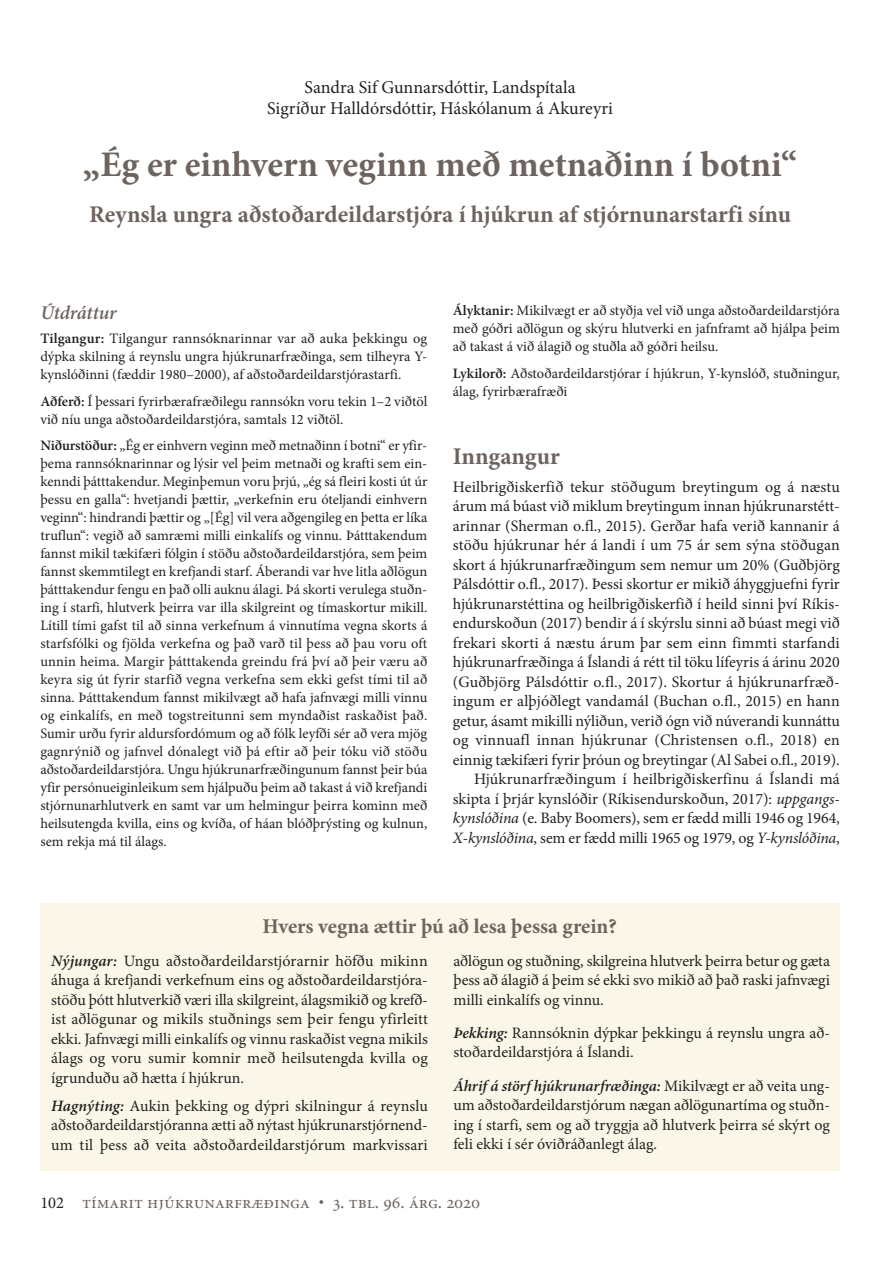
<style>
.page{position:relative;width:893px;height:1263px;background:#fff}
.page>*{position:absolute;margin:0;border:0;box-sizing:border-box;transform-origin:0 0}
.t1{font:700 36px "Minion Pro";color:#6e645f}
.t2{font:700 24px "Minion Pro";color:#6e645f}
.t3{font:700 21px "Minion Pro";color:#6e645f}
.t4{font:italic 600 19.5px "Minion Pro";letter-spacing:-.01em;color:#6e645f}
.t5{font:18px/21.6px "Minion Pro";color:#231f20;text-align:center}
.t6{font:18px "Minion Regular SC";color:#6e645f}
.t7{font:15.9px/19.5px "Minion Pro";color:#231f20;text-align:justify}
.t8{font:14.4px/18px "Minion Pro";color:#231f20;text-align:justify}
.s1{font-weight:600}
.s2{font-style:italic}
.s3{font-weight:600;font-style:italic}
.s4{font-family:"Minion Pro";font-size:16.5px;color:#231f20}
</style>
<div class="page">
<div style="left:40px;top:903px;width:800px;height:268px;background:#faf6e8"></div>
<p class="t5" style="left:267px;top:78px;width:347px">Sandra Sif Gunnarsdóttir, Landspítala<br>Sigríður Halldórsdóttir, Háskólanum á Akureyri</p>
<h1 class="t1" style="left:83px;top:151px;width:716px">„Ég er einhvern veginn með metnaðinn í botni“</h1>
<h2 class="t2" style="left:89px;top:205px;width:704px">Reynsla ungra aðstoðardeildarstjóra í hjúkrun af stjórnunarstarfi sínu</h2>
<p class="t4" style="left:40px;top:305px;width:78px">Útdráttur</p>
<p class="t8" style="left:40px;top:331px;width:388px"><span class="s1">Tilgangur:</span> Tilgangur rannsóknarinnar var að auka þekkingu og dýpka skilning á reynslu ungra hjúkrunarfræðinga, sem tilheyra Y&shy;kynslóðinni (fæddir 1980–2000), af aðstoðardeildarstjórastarfi.</p>
<p class="t8" style="left:40px;top:393px;width:388px"><span class="s1">Aðferð:</span> Í þessari fyrirbærafræðilegu rannsókn voru tekin 1–2 viðtöl við níu unga aðstoðardeildarstjóra, samtals 12 viðtöl.</p>
<p class="t8" style="left:40px;top:438px;width:388px"><span class="s1">Niðurstöður:</span> „Ég er einhvern veginn með metnaðinn í botni“ er yfir&shy;þema rannsóknarinnar og lýsir vel þeim metnaði og krafti sem ein&shy;kenndi þátttakendur. Meginþemun voru þrjú, „ég sá fleiri kosti út úr þessu en galla“: hvetjandi þættir, „verkefnin eru óteljandi einhvern veginn“: hindrandi þættir og „[Ég] vil vera aðgengileg en þetta er líka truflun“: vegið að samræmi milli einkalífs og vinnu. Þátttakendum fannst mikil tækifæri fólgin í stöðu aðstoðardeildarstjóra, sem þeim fannst skemmtilegt en krefjandi starf. Áberandi var hve litla aðlögun þátttakendur fengu en það olli auknu álagi. Þá skorti verulega stuðn&shy;ing í starfi, hlutverk þeirra var illa skilgreint og tímaskortur mikill.<br>Lítill tími gafst til að sinna verkefnum á vinnutíma vegna skorts á starfsfólki og fjölda verkefna og það varð til þess að þau voru oft unnin heima. Margir þátttakenda greindu frá því að þeir væru að keyra sig út fyrir starfið vegna verkefna sem ekki gefst tími til að sinna. Þátttakendum fannst mikilvægt að hafa jafnvægi milli vinnu og einkalífs, en með togstreitunni sem myndaðist raskaðist það.<br>Sumir urðu fyrir aldursfordómum og að fólk leyfði sér að vera mjög gagnrýnið og jafnvel dónalegt við þá eftir að þeir tóku við stöðu aðstoðardeildarstjóra. Ungu hjúkrunarfræðingunum fannst þeir búa yfir persónueiginleikum sem hjálpuðu þeim að takast á við krefjandi stjórnunarhlutverk en samt var um helmingur þeirra kominn með heilsutengda kvilla, eins og kvíða, of háan blóðþrýsting og kulnun, sem rekja má til álags.</p>
<p class="t8" style="left:453px;top:303px;width:388px"><span class="s1">Ályktanir:</span> Mikilvægt er að styðja vel við unga aðstoðardeildarstjóra með góðri aðlögun og skýru hlutverki en jafnframt að hjálpa þeim að takast á við álagið og stuðla að góðri heilsu.</p>
<p class="t8" style="left:453px;top:365px;width:388px"><span class="s1">Lykilorð:</span> Aðstoðardeildarstjórar í hjúkrun, Y-kynslóð, stuðningur, álag, fyrirbærafræði</p>
<h2 class="t2" style="left:453px;top:447px;width:108px">Inngangur</h2>
<p class="t7" style="left:453px;top:478px;width:388px;text-align:right">Heilbrigðiskerfið tekur stöðugum breytingum og á næstu árum má búast við miklum breytingum innan hjúkrunarstétt&shy;arinnar (Sherman o.fl., 2015). Gerðar hafa verið kannanir á stöðu hjúkrunar hér á landi í um 75 ár sem sýna stöðugan skort á hjúkrunarfræðingum sem nemur um 20% (Guðbjörg Pálsdóttir o.fl., 2017). Þessi skortur er mikið áhyggjuefni fyrir hjúkrunarstéttina og heilbrigðiskerfið í heild sinni því Ríkis&shy;endurskoðun (2017) bendir á í skýrslu sinni að búast megi við frekari skorti á næstu árum þar sem einn fimmti starfandi hjúkrunarfræðinga á Íslandi á rétt til töku lífeyris á árinu 2020 (Guðbjörg Pálsdóttir o.fl., 2017). Skortur á hjúkrunarfræð&shy;ingum er alþjóðlegt vandamál (Buchan o.fl., 2015) en hann getur, ásamt mikilli nýliðun, verið ógn við núverandi kunnáttu og vinnuafl innan hjúkrunar (Christensen o.fl., 2018) en einnig tækifæri fyrir þróun og breytingar (Al Sabei o.fl., 2019).<br>Hjúkrunarfræðingum í heilbrigðiskerfinu á Íslandi má skipta í þrjár kynslóðir (Ríkisendurskoðun, 2017): <span class="s2">uppgangs&shy;kynslóðina</span> (e. Baby Boomers), sem er fædd milli 1946 og 1964, <span class="s2">X-kynslóðina</span>, sem er fædd milli 1965 og 1979, og <span class="s2">Y-kynslóðina</span>,</p>
<h3 class="t3" style="left:263px;top:918px;width:356px">Hvers vegna ættir þú að lesa þessa grein?</h3>
<p class="t7" style="left:51px;top:952px;width:378px"><span class="s3">Nýjungar:</span> Ungu aðstoðardeildarstjórarnir höfðu mikinn áhuga á krefjandi verkefnum eins og aðstoðardeildarstjóra&shy;stöðu þótt hlutverkið væri illa skilgreint, álagsmikið og krefð&shy;ist aðlögunar og mikils stuðnings sem þeir fengu yfirleitt ekki. Jafnvægi milli einkalífs og vinnu raskaðist vegna mikils álags og voru sumir komnir með heilsutengda kvilla og ígrunduðu að hætta í hjúkrun.</p>
<p class="t7" style="left:51px;top:1097px;width:378px"><span class="s3">Hagnýting:</span> Aukin þekking og dýpri skilningur á reynslu aðstoðardeildarstjóranna ætti að nýtast hjúkrunarstjórnend&shy;um til þess að veita aðstoðardeildarstjórum markvissari</p>
<p class="t7" style="left:453px;top:952px;width:378px">aðlögun og stuðning, skilgreina hlutverk þeirra betur og gæta þess að álagið á þeim sé ekki svo mikið að það raski jafnvægi milli einkalífs og vinnu.</p>
<p class="t7" style="left:453px;top:1024px;width:378px"><span class="s3">Þekking:</span> Rannsóknin dýpkar þekkingu á reynslu ungra að&shy;stoðardeildarstjóra á Íslandi.</p>
<p class="t7" style="left:453px;top:1077px;width:378px"><span class="s3">Áhrif á störf hjúkrunarfræðinga:</span> Mikilvægt er að veita ung&shy;um aðstoðardeildarstjórum nægan aðlögunartíma og stuðn&shy;ing í starfi, sem og að tryggja að hlutverk þeirra sé skýrt og feli ekki í sér óviðráðanlegt álag.</p>
<p class="t6" style="left:40px;top:1195px;width:441px"><span class="s4">102</span> tímarit hjúkrunarfræðinga • 3. tbl. 96. árg. 2020</p>
</div>
